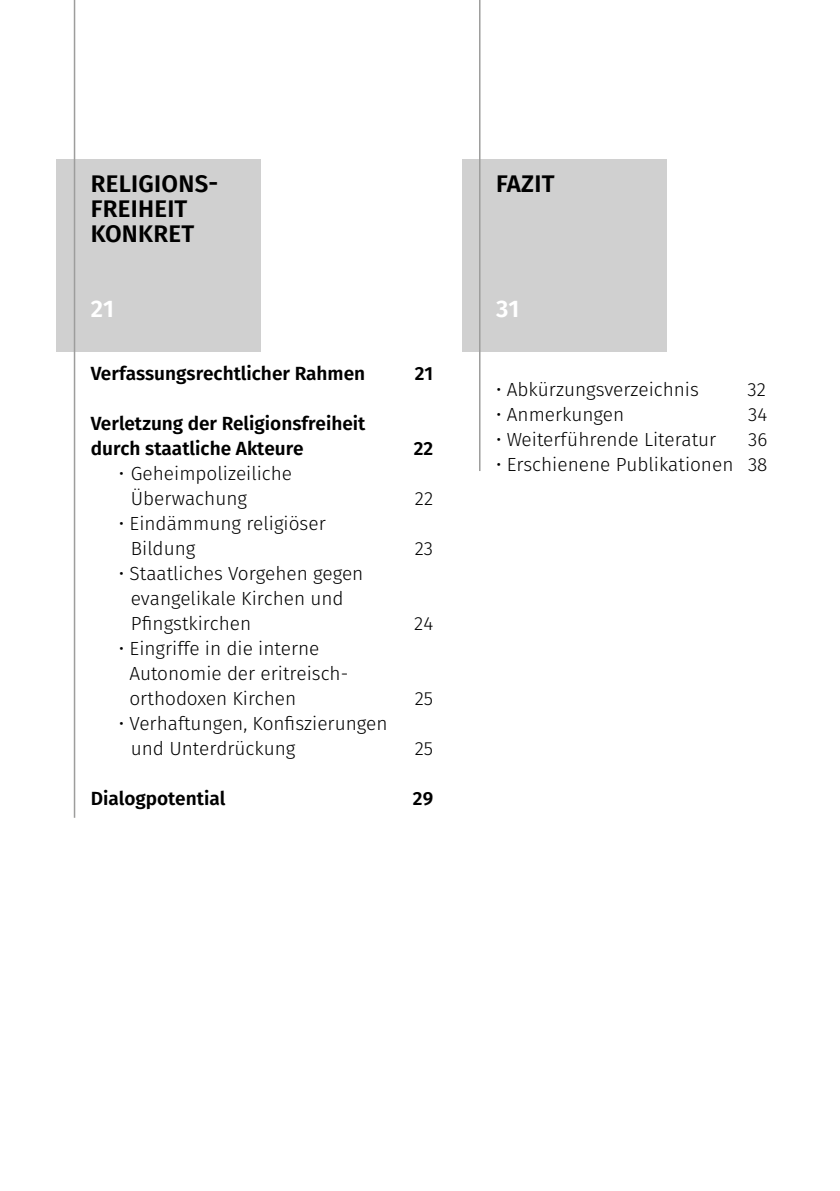
<style>
.page{position:relative;width:840px;height:1191px;background:#fff}
.page>*{position:absolute;margin:0;border:0;box-sizing:border-box;transform-origin:0 0}
.t1{font:600 24px/25px "Fira Sans";letter-spacing:.01em;color:#000}
.t2{font:600 24px "Fira Sans";color:#fff}
.t3{font:300 19px/25px "Fira Sans";color:#000}
.t4{font:600 19px/25px "Fira Sans";color:#000}
</style>
<div class="page">
<div style="left:57px;top:159px;width:204px;height:192px;background:#d0d0d0"></div>
<hr style="left:74px;top:0;width:1px;height:817px;background:#9d9d9c">
<div style="left:461px;top:159px;width:205px;height:192px;background:#d0d0d0"></div>
<hr style="left:478px;top:0;width:2px;height:471px;background:#9d9d9c">
<p class="t1" style="left:91px;top:171px;width:129px">RELIGIONS-<br>FREIHEIT<br>KONKRET</p>
<p class="t2" style="left:91px;top:291px;width:25px">21</p>
<p class="t4" style="left:91px;top:361px;width:276px">Verfassungsrechtlicher Rahmen</p>
<p class="t4" style="left:414px;top:361px;width:20px">21</p>
<p class="t4" style="left:91px;top:411px;width:276px">Verletzung der Religionsfreiheit durch staatliche Akteure</p>
<p class="t4" style="left:413px;top:436px;width:21px">22</p>
<p class="t3" style="left:131px;top:461px;width:163px;text-indent:-12px">• Geheimpolizeiliche<br>Überwachung</p>
<p class="t3" style="left:131px;top:511px;width:196px;text-indent:-12px">• Eindämmung religiöser<br>Bildung</p>
<p class="t3" style="left:131px;top:561px;width:234px;text-indent:-12px">• Staatliches Vorgehen gegen evangelikale Kirchen und<br>Pfingstkirchen</p>
<p class="t3" style="left:129px;top:636px;width:220px;text-indent:-11px">• Eingriffe in die interne<br>Autonomie der eritreisch&shy;orthodoxen Kirchen</p>
<p class="t3" style="left:131px;top:711px;width:258px;text-indent:-12px">• Verhaftungen, Konfiszierungen und Unterdrückung</p>
<p class="t3" style="left:415px;top:486px;width:20px">22</p>
<p class="t3" style="left:414px;top:536px;width:20px">23</p>
<p class="t3" style="left:414px;top:611px;width:20px">24</p>
<p class="t3" style="left:414px;top:686px;width:20px">25</p>
<p class="t3" style="left:414px;top:736px;width:20px">25</p>
<p class="t4" style="left:91px;top:786px;width:136px">Dialogpotential</p>
<p class="t4" style="left:412px;top:786px;width:22px">29</p>
<p class="t1" style="left:496px;top:171px;width:60px">FAZIT</p>
<p class="t2" style="left:495px;top:291px;width:25px">31</p>
<p class="t3" style="left:496px;top:377px;width:204px">• Abkürzungsverzeichnis</p>
<p class="t3" style="left:747px;top:377px;width:20px">32</p>
<p class="t3" style="left:496px;top:402px;width:130px">• Anmerkungen</p>
<p class="t3" style="left:747px;top:402px;width:21px">34</p>
<p class="t3" style="left:496px;top:427px;width:222px">• Weiterführende Literatur</p>
<p class="t3" style="left:747px;top:427px;width:21px">36</p>
<p class="t3" style="left:496px;top:452px;width:273px">• Erschienene Publikationen 38</p>
</div>
